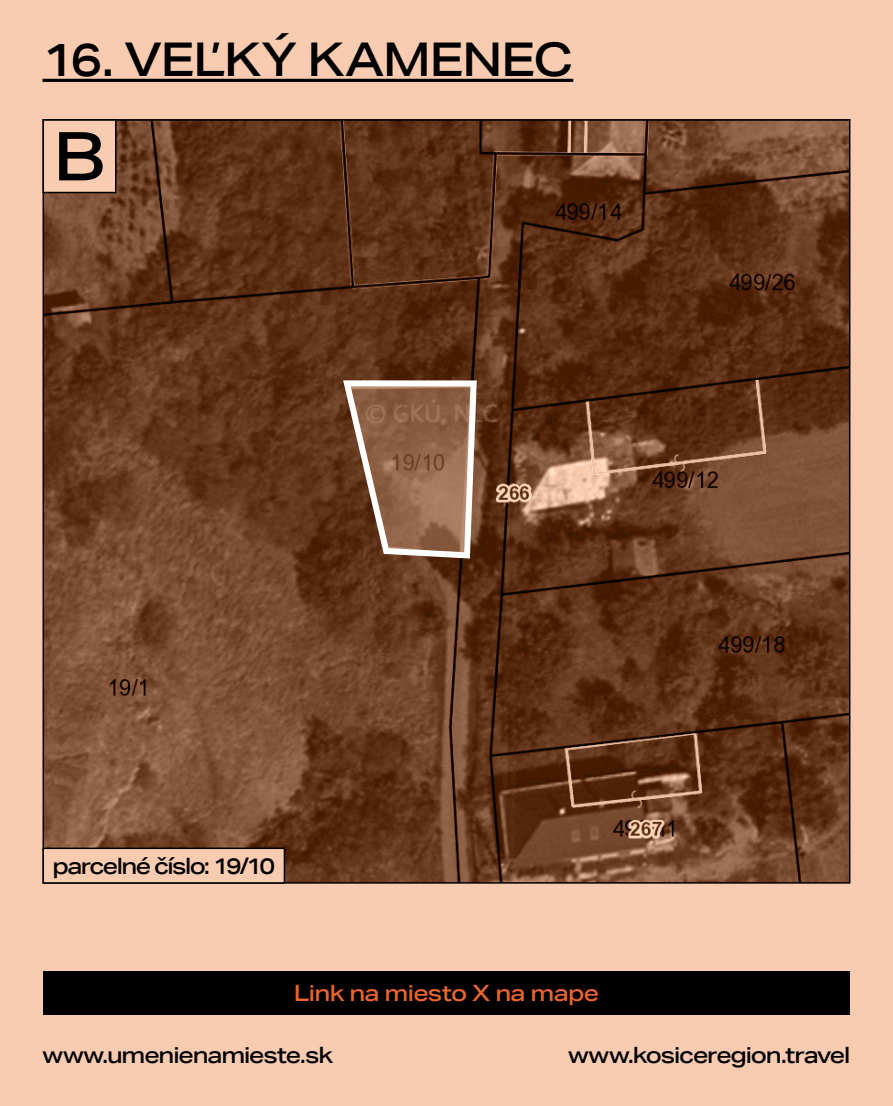
<style>
.page{position:relative;width:893px;height:1106px;background:#f9ccb1}
.page>*{position:absolute;margin:0;border:0;box-sizing:border-box;transform-origin:0 0}
.t1{font:500 67.5px "Aktiv Grotesk Ex";color:#000}
.t2{font:500 46.5px "Aktiv Grotesk Ex";letter-spacing:-.035em;color:#000}
.t3{font:500 22.5px "Aktiv Grotesk Ex";letter-spacing:-.05em;color:#000}
.t4{font:500 22.5px "Aktiv Grotesk Ex";letter-spacing:-.07em;color:#000}
.t5{font:500 22.5px "Aktiv Grotesk Ex";letter-spacing:-.03em;color:#ea652d}
</style>
<div class="page">
<img style="left:46px;top:122px;width:801px;height:758px">
<div style="left:43px;top:848px;width:241px;height:35px;background:#f9ccb1"></div>
<div style="left:43px;top:847px;width:242px;height:36px;border:2px solid #000"></div>
<div style="left:43px;top:971px;width:807px;height:44px;background:#000"></div>
<svg style="left:339px;top:377px;width:141px;height:184px;background:#946d55"></svg>
<div style="left:43px;top:120px;width:73px;height:72px;background:#f9ccb1"></div>
<div style="left:43px;top:119px;width:74px;height:74px;border:2px solid #000"></div>
<hr style="left:43px;top:79px;width:530px;height:3px;background:#000">
<h2 class="t2" style="left:43px;top:31px;width:532px">16. VEĽKÝ KAMENEC</h2>
<h1 class="t1" style="left:53px;top:116px;width:55px">B</h1>
<p class="t4" style="left:53px;top:852px;width:224px">parcelné číslo: 19/10</p>
<p class="t5" style="left:294px;top:979px;width:307px">Link na miesto X na mape</p>
<p class="t3" style="left:43px;top:1041px;width:292px">www.umenienamieste.sk</p>
<p class="t3" style="left:568px;top:1041px;width:284px">www.kosiceregion.travel</p>
</div>
